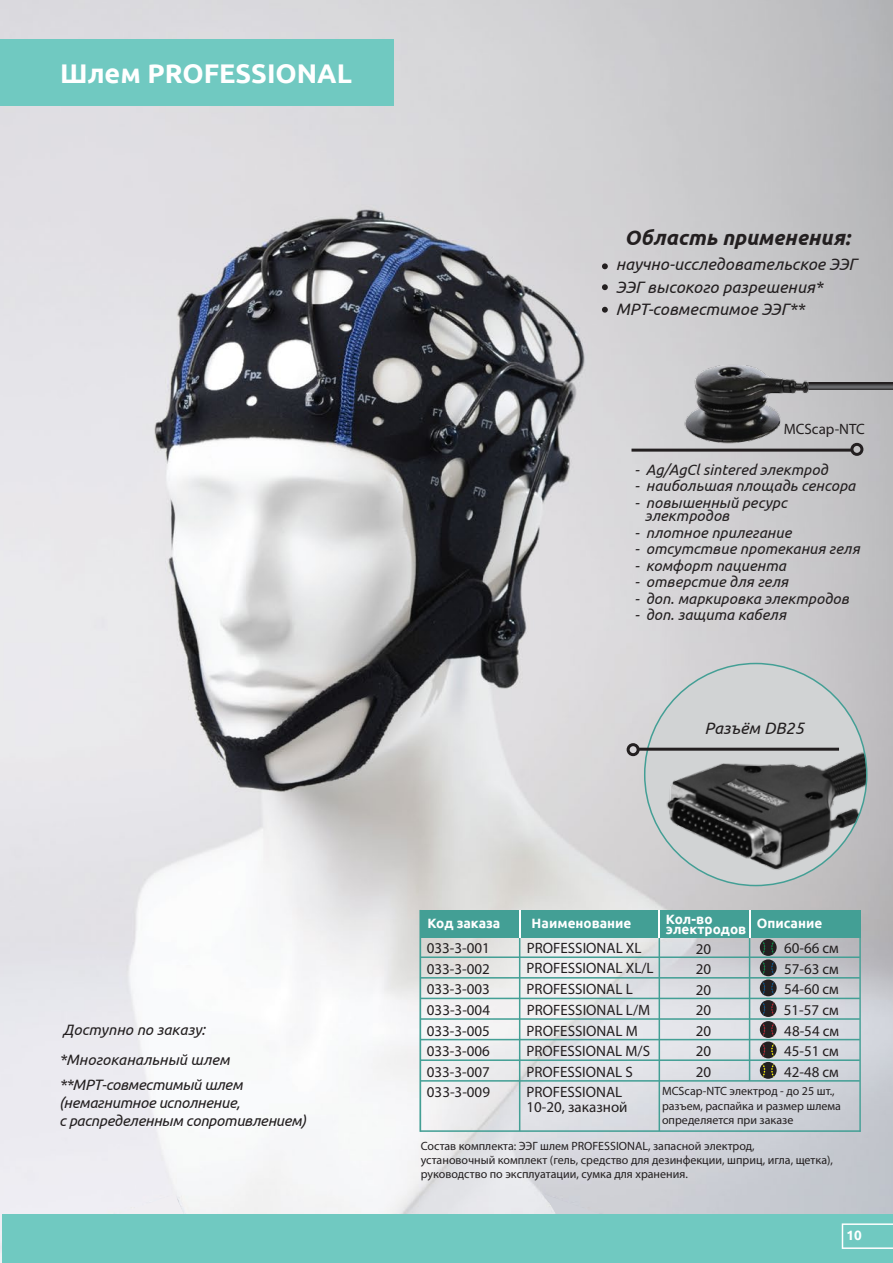
<style>
.page{position:relative;width:893px;height:1263px;background:#fff}
.page>*{position:absolute;margin:0;border:0;box-sizing:border-box;transform-origin:0 0}
.t1{font:700 27px "Ubuntu";color:#fff}
.t2{font:italic 700 21px "Ubuntu";color:#231f20}
.t3{font:italic 16.5px/22.8px "Ubuntu";color:#231f20}
.t4{font:15px/20.5px "Myriad Pro";color:#231f20;text-align:justify}
.t5{font:italic 15px/13.5px "Ubuntu";color:#231f20}
.t6{font:italic 15px/24.3px "Ubuntu";letter-spacing:-.02em;color:#231f20}
.t7{font:700 13.5px/10.5px "Ubuntu";color:#fff}
.t8{font:12px/14.4px "Myriad Pro";color:#231f20}
</style>
<div class="page">
<img style="left:1px;top:0;width:892px;height:1262px">
<svg style="left:645px;top:663px;width:222px;height:222px;background:#c9cdce"></svg>
<img style="left:650px;top:698px;width:217px;height:185px">
<svg style="left:115px;top:1194px;width:69px;height:20px"></svg>
<svg style="left:541px;top:1193px;width:62px;height:21px"></svg>
<svg style="left:760px;top:939px;width:17px;height:140px;background:#5c5b5b"></svg>
<div style="left:1px;top:40px;width:393px;height:66px;background:#70c9c1"></div>
<div style="left:2px;top:1214px;width:891px;height:48px;background:#70c9c1"></div>
<svg style="left:602px;top:263px;width:6px;height:6px"></svg>
<svg style="left:602px;top:284px;width:6px;height:6px"></svg>
<svg style="left:602px;top:307px;width:6px;height:6px"></svg>
<div style="left:420px;top:910px;width:114px;height:27px;background:#439f95"></div>
<div style="left:533px;top:910px;width:151px;height:27px;background:#439f95"></div>
<div style="left:682px;top:910px;width:179px;height:27px;background:#439f95"></div>
<hr style="left:420px;top:1130px;width:440px;height:2px;background:#439f95">
<hr style="left:420px;top:1080px;width:440px;height:2px;background:#439f95">
<hr style="left:420px;top:1059px;width:440px;height:2px;background:#439f95">
<hr style="left:420px;top:1039px;width:440px;height:1px;background:#439f95">
<hr style="left:420px;top:1018px;width:440px;height:2px;background:#439f95">
<hr style="left:420px;top:998px;width:440px;height:1px;background:#439f95">
<hr style="left:420px;top:977px;width:440px;height:1px;background:#439f95">
<hr style="left:420px;top:956px;width:440px;height:2px;background:#439f95">
<hr style="left:420px;top:936px;width:440px;height:2px;background:#439f95">
<hr style="left:749px;top:937px;width:1px;height:144px;background:#439f95">
<hr style="left:659px;top:926px;width:1px;height:205px;background:#439f95">
<hr style="left:519px;top:910px;width:1px;height:221px;background:#439f95">
<hr style="left:419px;top:910px;width:2px;height:222px;background:#439f95">
<hr style="left:859px;top:911px;width:2px;height:221px;background:#439f95">
<hr style="left:519px;top:910px;width:2px;height:28px;background:#fff">
<hr style="left:658px;top:910px;width:2px;height:28px;background:#fff">
<hr style="left:749px;top:910px;width:2px;height:28px;background:#fff">
<hr style="left:631px;top:449px;width:220px;height:3px;background:#231f20">
<svg style="left:829px;top:383px;width:64px;height:7px"></svg>
<div style="left:850px;top:443px;width:13px;height:13px;border:3px solid #231f20;border-radius:50%"></div>
<img style="left:645px;top:342px;width:184px;height:123px">
<hr style="left:637px;top:748px;width:202px;height:3px;background:#231f20">
<div style="left:627px;top:743px;width:13px;height:13px;border:3px solid #231f20;border-radius:50%"></div>
<svg style="left:842px;top:1223px;width:51px;height:26px"></svg>
<h1 class="t1" style="left:60px;top:57px;width:293px">Шлем PROFESSIONAL</h1>
<h2 class="t2" style="left:625px;top:225px;width:227px">Область применения:</h2>
<p class="t3" style="left:616px;top:252px;width:242px">научно-исследовательское ЭЭГ<br>ЭЭГ высокого разрешения*<br>МРТ-совместимое ЭЭГ**</p>
<p class="t4" style="left:784px;top:419px;width:83px">MCScap-NTC</p>
<p class="t5" style="left:634px;top:462px;width:195px">- Ag/AgCl sintered электрод</p>
<p class="t5" style="left:634px;top:479px;width:222px">- наибольшая площадь сенсора</p>
<p class="t5" style="left:645px;top:495px;width:143px;text-indent:-10px">- повышенный ресурс электродов</p>
<p class="t5" style="left:634px;top:525px;width:158px">- плотное прилегание</p>
<p class="t5" style="left:634px;top:542px;width:227px">- отсутствие протекания геля</p>
<p class="t5" style="left:634px;top:558px;width:153px">- комфорт пациента</p>
<p class="t5" style="left:634px;top:575px;width:155px">- отверстие для геля</p>
<p class="t5" style="left:634px;top:591px;width:216px">- доп. маркировка электродов</p>
<p class="t5" style="left:634px;top:608px;width:153px">- доп. защита кабеля</p>
<p class="t3" style="left:704px;top:716px;width:101px">Разъём DB25</p>
<p class="t5" style="left:63px;top:1023px;width:144px">Доступно по заказу:</p>
<p class="t6" style="left:59px;top:1047px;width:185px">*Многоканальный шлем **МРТ-совместимый шлем</p>
<p class="t6" style="left:59px;top:1093px;width:249px;line-height:18px">(немагнитное исполнение,<br>с распределенным сопротивлением)</p>
<p class="t7" style="left:427px;top:918px;width:74px">Код заказа</p>
<p class="t7" style="left:666px;top:913px;width:82px">Кол-во электродов</p>
<p class="t7" style="left:532px;top:918px;width:101px">Наименование</p>
<p class="t7" style="left:757px;top:918px;width:67px">Описание</p>
<p class="t4" style="left:427px;top:938px;width:65px">033-3-001</p>
<p class="t4" style="left:427px;top:958px;width:65px">033-3-002<br>033-3-003<br>033-3-004<br>033-3-005<br>033-3-006<br>033-3-007<br>033-3-009</p>
<p class="t4" style="left:526px;top:938px;width:129px;text-align:left">PROFESSIONAL XL<br>PROFESSIONAL XL/L<br>PROFESSIONAL L<br>PROFESSIONAL L/M<br>PROFESSIONAL M<br>PROFESSIONAL M/S<br>PROFESSIONAL S<br>PROFESSIONAL</p>
<p class="t4" style="left:526px;top:1096px;width:103px">10-20, заказной</p>
<p class="t4" style="left:696px;top:938px;width:17px">20</p>
<p class="t4" style="left:784px;top:938px;width:56px">60-66 cм</p>
<p class="t4" style="left:696px;top:958px;width:17px">20<br>20<br>20<br>20<br>20<br>20</p>
<p class="t4" style="left:784px;top:958px;width:57px">57-63 cм 54-60 cм 51-57 cм 48-54 cм 45-51 cм 42-48 cм</p>
<p class="t8" style="left:662px;top:1084px;width:180px">MCScap-NTC электрод - до 25 шт., разъем, распайка и размер шлема определяется при заказе</p>
<p class="t8" style="left:421px;top:1138px;width:414px">Состав комплекта: ЭЭГ шлем PROFESSIONAL, запасной электрод,<br>установочный комплект (гель, средство для дезинфекции, шприц, игла, щетка), руководство по эксплуатации, сумка для хранения.</p>
<p class="t7" style="left:846px;top:1230px;width:17px">10</p>
</div>
